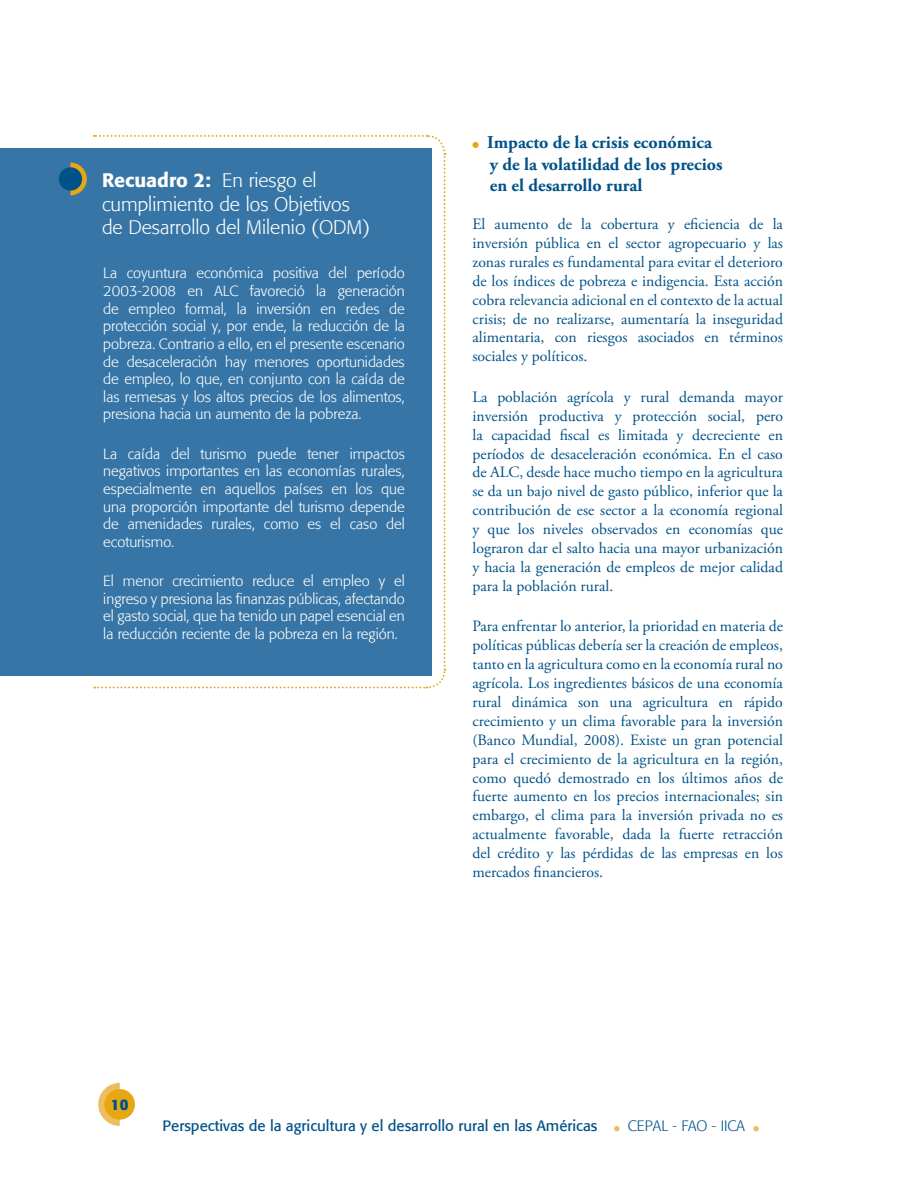
<style>
.page{position:relative;width:918px;height:1188px;background:#fff}
.page>*{position:absolute;margin:0;border:0;box-sizing:border-box;transform-origin:0 0}
.t1{font:300 19.5px/23.4px "Formata";color:#fff}
.t2{font:700 18px/21.6px "Adobe Garamond Pro";color:#005288}
.t3{font:15.75px/18.9px "Adobe Garamond Pro";color:#005288;text-align:justify}
.t4{font:15px "Formata";color:#005288}
.t5{font:300 15px "Formata";color:#005288}
.t6{font:700 15px "Formata";color:#005288}
.t7{font:300 14.7px/17.7px "Formata";color:#fff;text-align:justify}
.s1{font-weight:500}
</style>
<div class="page">
<svg style="left:614px;top:1126px;width:6px;height:5px"></svg>
<svg style="left:753px;top:1126px;width:6px;height:5px"></svg>
<svg style="left:98px;top:1083px;width:22px;height:43px"></svg>
<div style="left:104px;top:1089px;width:31px;height:31px;background:#e7a614;border-radius:50%"></div>
<div style="left:0;top:149px;width:432px;height:527px;background:#3675a5"></div>
<svg style="left:94px;top:135px;width:353px;height:554px"></svg>
<svg style="left:70px;top:163px;width:17px;height:32px"></svg>
<div style="left:59px;top:167px;width:23px;height:24px;background:#005288;border-radius:50%"></div>
<div style="left:472px;top:142px;width:7px;height:6px;background:#e7a614;border-radius:50%"></div>
<p class="t1" style="left:102px;top:170px;width:270px"><span class="s1">Recuadro 2:</span> En riesgo el cumplimiento de los Objetivos de Desarrollo del Milenio (ODM)</p>
<p class="t7" style="left:103px;top:265px;width:303px">La coyuntura económica positiva del período 2003-2008 en ALC favoreció la generación de empleo formal, la inversión en redes de protección social y, por ende, la reducción de la pobreza. Contrario a ello, en el presente escenario de desaceleración hay menores oportunidades de empleo, lo que, en conjunto con la caída de las remesas y los altos precios de los alimentos, presiona hacia un aumento de la pobreza.</p>
<p class="t7" style="left:103px;top:446px;width:303px">La caída del turismo puede tener impactos negativos importantes en las economías rurales, especialmente en aquellos países en los que una proporción importante del turismo depende de amenidades rurales, como es el caso del ecoturismo.</p>
<p class="t7" style="left:103px;top:573px;width:303px">El menor crecimiento reduce el empleo y el ingreso y presiona las finanzas públicas, afectando el gasto social, que ha tenido un papel esencial en la reducción reciente de la pobreza en la región.</p>
<p class="t2" style="left:487px;top:133px;width:237px">Impacto de la crisis económica y de la volatilidad de los precios en el desarrollo rural</p>
<p class="t3" style="left:472px;top:216px;width:312px">El aumento de la cobertura y eficiencia de la inversión pública en el sector agropecuario y las zonas rurales es fundamental para evitar el deterioro de los índices de pobreza e indigencia. Esta acción cobra relevancia adicional en el contexto de la actual crisis; de no realizarse, aumentaría la inseguridad alimentaria, con riesgos asociados en términos sociales y políticos.</p>
<p class="t3" style="left:472px;top:389px;width:312px">La población agrícola y rural demanda mayor inversión productiva y protección social, pero la capacidad fiscal es limitada y decreciente en períodos de desaceleración económica. En el caso de ALC, desde hace mucho tiempo en la agricultura se da un bajo nivel de gasto público, inferior que la contribución de ese sector a la economía regional y que los niveles observados en economías que lograron dar el salto hacia una mayor urbanización y hacia la generación de empleos de mejor calidad para la población rural.</p>
<p class="t3" style="left:472px;top:618px;width:312px">Para enfrentar lo anterior, la prioridad en materia de políticas públicas debería ser la creación de empleos, tanto en la agricultura como en la economía rural no agrícola. Los ingredientes básicos de una economía rural dinámica son una agricultura en rápido crecimiento y un clima favorable para la inversión (Banco Mundial, 2008). Existe un gran potencial para el crecimiento de la agricultura en la región, como quedó demostrado en los últimos años de fuerte aumento en los precios internacionales; sin embargo, el clima para la inversión privada no es actualmente favorable, dada la fuerte retracción del crédito y las pérdidas de las empresas en los mercados financieros.</p>
<p class="t6" style="left:111px;top:1098px;width:19px">10</p>
<p class="t4" style="left:163px;top:1119px;width:436px">Perspectivas de la agricultura y el desarrollo rural en las Américas</p>
<p class="t5" style="left:628px;top:1119px;width:119px">CEPAL - FAO - IICA</p>
</div>
